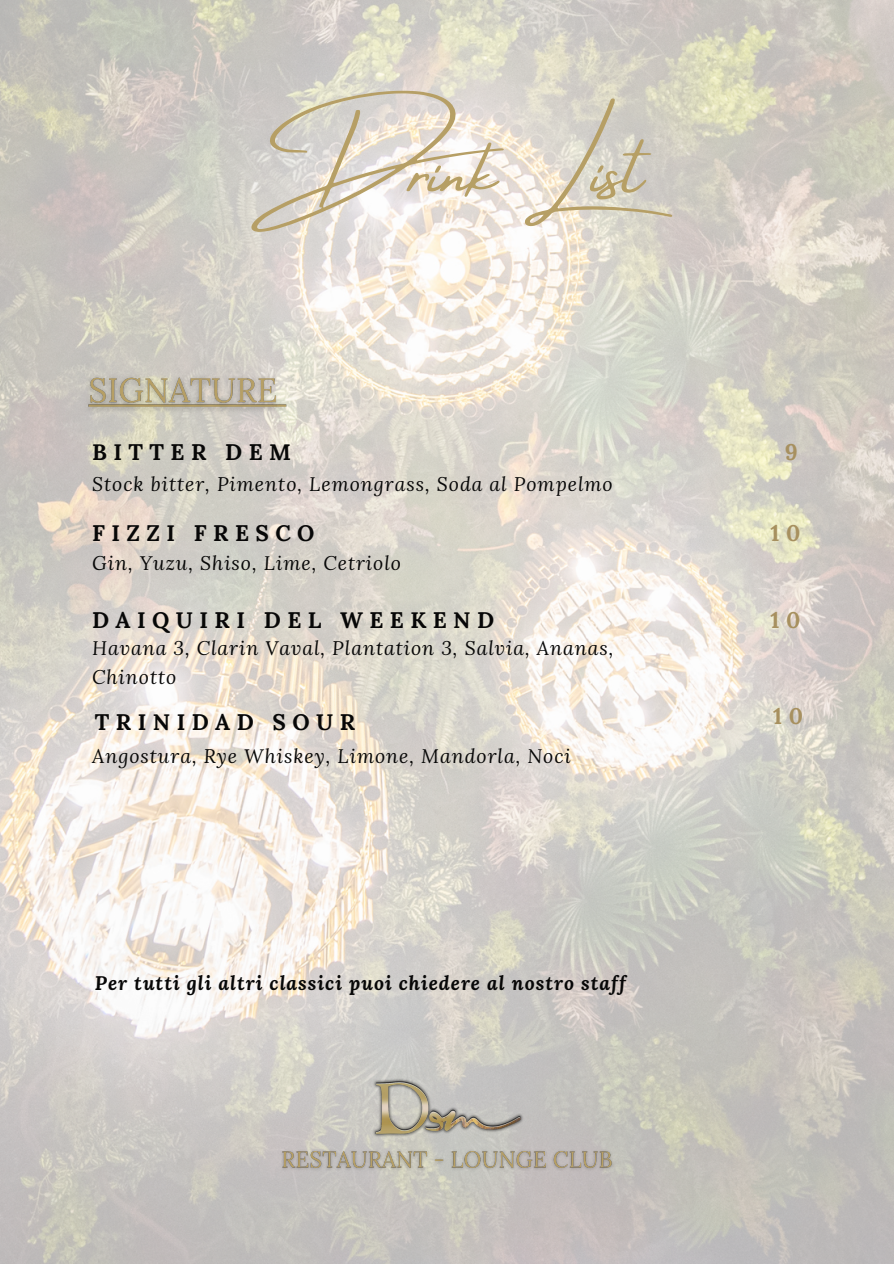
<style>
.page{position:relative;width:894px;height:1264px;background:#fff}
.page>*{position:absolute;margin:0;border:0;box-sizing:border-box;transform-origin:0 0}
.t1{font:75px "Amsterdam Four";color:#b69f65}
.t2{font:700 22.5px "Lora";letter-spacing:.285em;color:#070707}
.t3{font:700 22.5px "Lora";color:#a7905f}
.t4{font:italic 19.5px/29.2px "Lora";letter-spacing:.05em;color:#070707}
.t5{font:italic 700 19.5px "Lora";letter-spacing:.05em;color:#070707}
</style>
<div class="page">
<img style="left:0;top:0;width:893px;height:1263px">
<img style="left:359px;top:1071px;width:175px;height:73px">
<img style="left:275px;top:1144px;width:343px;height:31px">
<img style="left:80px;top:369px;width:207px;height:50px">
<p class="t1" style="left:250px;top:130px;width:423px">Drink List</p>
<h3 class="t2" style="left:92px;top:438px;width:200px">BITTER DEM</h3>
<p class="t3" style="left:784px;top:437px;width:14px">9</p>
<p class="t4" style="left:92px;top:468px;width:522px">Stock bitter, Pimento, Lemongrass, Soda al Pompelmo</p>
<p class="t2" style="left:92px;top:518px;width:224px">FIZZI FRESCO</p>
<p class="t3" style="left:770px;top:518px;width:31px">1 0</p>
<h3 class="t4" style="left:92px;top:548px;width:310px">Gin, Yuzu, Shiso, Lime, Cetriolo</h3>
<p class="t2" style="left:92px;top:605px;width:403px">DAIQUIRI DEL WEEKEND</p>
<p class="t3" style="left:770px;top:605px;width:31px">1 0</p>
<h3 class="t4" style="left:92px;top:633px;width:522px">Havana 3, Clarin Vaval, Plantation 3, Salvia, Ananas,<br>Chinotto</h3>
<p class="t2" style="left:95px;top:707px;width:262px">TRINIDAD SOUR</p>
<p class="t3" style="left:773px;top:701px;width:31px">1 0</p>
<h3 class="t4" style="left:92px;top:741px;width:480px">Angostura, Rye Whiskey, Limone, Mandorla, Noci</h3>
<h1 class="t5" style="left:95px;top:969px;width:532px">Per tutti gli altri classici puoi chiedere al nostro staff</h1>
</div>
